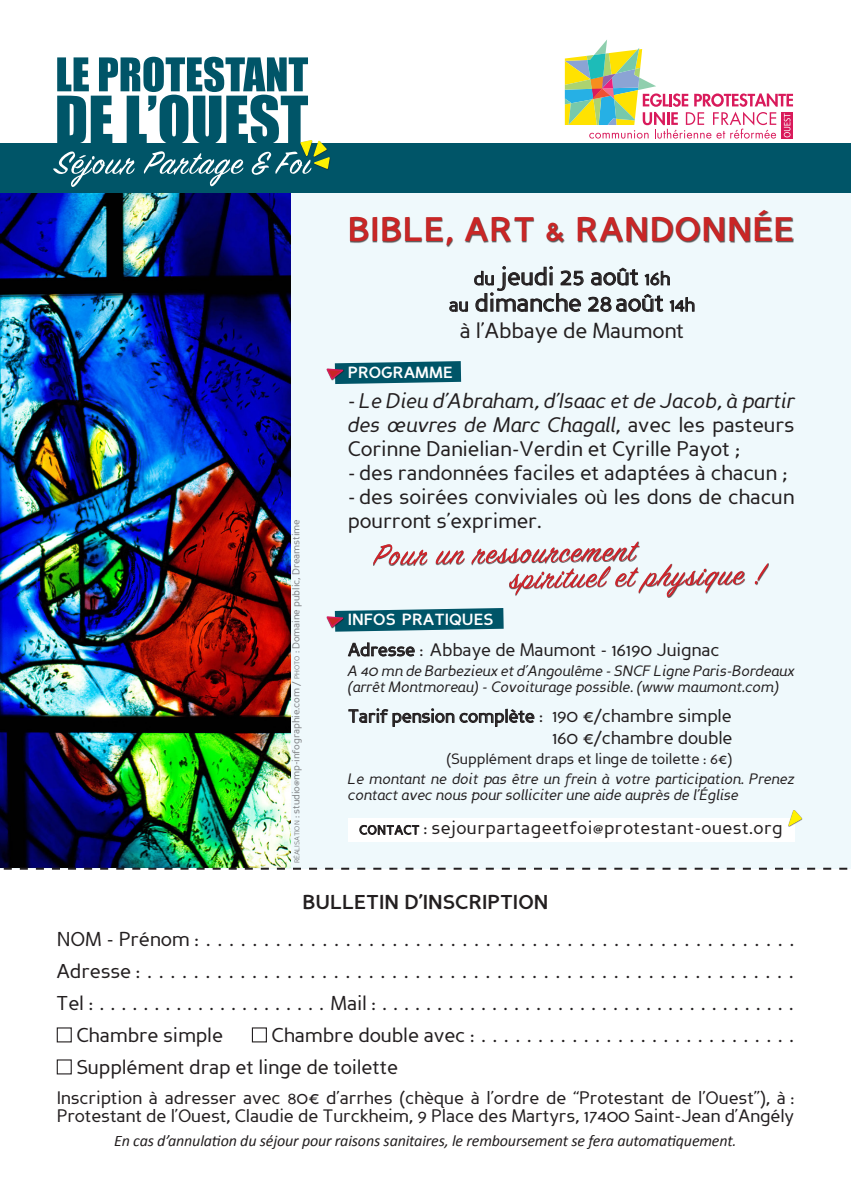
<style>
.page{position:relative;width:851px;height:1191px;background:#fff}
.page>*{position:absolute;margin:0;border:0;box-sizing:border-box;transform-origin:0 0}
.t1{font:700 34px "Perspective Sans";letter-spacing:.02em;color:#c92626}
.t2{font:24.4px/26.4px "Perspective Sans";letter-spacing:-.01em;color:#231f20;text-align:center}
.t3{font:21.6px "Perspective Sans";letter-spacing:-.01em;color:#231f20}
.t4{font:italic 21px/24px "Perspective Sans";letter-spacing:-.01em;color:#231f20;text-align:justify}
.t5{font:21px/24px "Perspective Sans";letter-spacing:-.01em;color:#231f20}
.t6{font:20px/32px "Perspective Sans";letter-spacing:-.01em;color:#231f20}
.t7{font:700 20px "Perspective Sans";color:#231f20}
.t8{font:18px/18px "Perspective Sans";letter-spacing:-.01em;color:#231f20}
.t9{font:18px "Perspective Sans";letter-spacing:.02em;color:#231f20}
.t10{font:700 16.2px "Perspective Sans";color:#fff}
.t11{font:italic 16px "Calibri";letter-spacing:-.01em;color:#231f20}
.t12{font:italic 15px/16px "Perspective Sans";letter-spacing:-.01em;color:#231f20}
.t13{font:15px "Perspective Sans";letter-spacing:-.01em;color:#231f20}
.t14{font:10px "Perspective Sans";letter-spacing:-.01em;color:#808285}
.s1{font-size:26.6px}
.s2{font-size:7px}
.s3{font-size:18.8px}
.s4{font-style:normal}
.s5{font-size:12.6px}
</style>
<div class="page">
<div style="left:0;top:169px;width:850px;height:699px;background:#eff9fc"></div>
<img style="left:0;top:192px;width:290px;height:675px">
<svg style="left:0;top:867px;width:850px;height:2px"></svg>
<div style="left:57px;top:1027px;width:15px;height:15px;border:1px solid #231f20"></div>
<div style="left:252px;top:1027px;width:15px;height:15px;border:1px solid #231f20"></div>
<div style="left:57px;top:1059px;width:15px;height:15px;border:1px solid #231f20"></div>
<svg style="left:449px;top:301px;width:19px;height:11px"></svg>
<svg style="left:474px;top:266px;width:220px;height:46px"></svg>
<div style="left:350px;top:211px;width:444px;height:36px;background:#231f20;opacity:.75"></div>
<div style="left:0;top:143px;width:850px;height:49px;background:#005568"></div>
<div style="left:781px;top:112px;width:12px;height:27px;background:#d91a5b"></div>
<svg style="left:564px;top:40px;width:228px;height:99px"></svg>
<svg style="left:53px;top:57px;width:278px;height:130px"></svg>
<svg style="left:326px;top:361px;width:135px;height:23px;background:#27697a"></svg>
<svg style="left:348px;top:642px;width:66px;height:14px"></svg>
<svg style="left:348px;top:708px;width:186px;height:19px"></svg>
<svg style="left:326px;top:608px;width:177px;height:23px;background:#24687a"></svg>
<div style="left:348px;top:818px;width:446px;height:24px;background:#fff"></div>
<svg style="left:359px;top:825px;width:60px;height:10px"></svg>
<svg style="left:788px;top:810px;width:15px;height:18px"></svg>
<svg style="left:373px;top:541px;width:395px;height:56px"></svg>
<h1 class="t1" style="left:347px;top:209px;width:447px">BIBLE, ART <span class="s1">&amp;</span> RANDONNÉE</h1>
<p class="t14" style="left:290px;top:863px;width:346px;rotate:-90deg"><span class="s2">RÉALISATION</span> : studio@mp-infographie.com / <span class="s2">PHOTO</span> : Domaine public, Dreamstime</p>
<p class="t2" style="left:449px;top:264px;width:247px"><span class="s3">du</span> jeudi 25 août <span class="s3">16h<br>au</span> dimanche 28 août <span class="s3">14h</span></p>
<p class="t3" style="left:459px;top:318px;width:226px">à l’Abbaye de Maumont</p>
<p class="t10" style="left:348px;top:363px;width:106px">PROGRAMME</p>
<p class="t4" style="left:348px;top:389px;width:448px"><span class="s4">-</span> Le Dieu d’Abraham, d’Isaac et de Jacob, à partir des œuvres de Marc Chagall<span class="s4">, avec les pasteurs Corinne Danielian-Verdin et Cyrille Payot ;</span></p>
<p class="t5" style="left:348px;top:461px;width:441px">- des randonnées faciles et adaptées à chacun ;</p>
<p class="t5" style="left:348px;top:485px;width:448px">- des soirées conviviales où les dons de chacun pourront s’exprimer.</p>
<p class="t10" style="left:348px;top:610px;width:147px">INFOS PRATIQUES</p>
<p class="t8" style="left:348px;top:641px;width:373px">Adresse : Abbaye de Maumont - 16190 Juignac</p>
<p class="t12" style="left:348px;top:663px;width:448px">A 40 mn de Barbezieux et d’Angoulême - SNCF Ligne Paris-Bordeaux (arrêt Montmoreau) - Covoiturage possible. (www maumont.com)</p>
<p class="t8" style="left:348px;top:705px;width:386px;line-height:22px;text-align:right">Tarif pension complète : 190 €/chambre simple<br>160 €/chambre double</p>
<p class="t13" style="left:446px;top:750px;width:287px">(Supplément draps et linge de toilette : 6€)</p>
<p class="t12" style="left:348px;top:771px;width:448px">Le montant ne doit pas être un frein à votre participation. Prenez contact avec nous pour solliciter une aide auprès de l’Église</p>
<p class="t9" style="left:359px;top:817px;width:425px"><span class="s5">CONTACT</span> : sejourpartageetfoi@protestant-ouest.org</p>
<p class="t7" style="left:302px;top:890px;width:247px">BULLETIN D’INSCRIPTION</p>
<p class="t6" style="left:57px;top:923px;width:738px">NOM - Prénom :...................................................</p>
<p class="t6" style="left:57px;top:955px;width:738px">Adresse :........................................................</p>
<p class="t6" style="left:56px;top:987px;width:738px">Tel :.....................Mail :......................................</p>
<p class="t6" style="left:76px;top:1019px;width:148px">Chambre simple</p>
<p class="t6" style="left:76px;top:1019px;width:719px;text-indent:195px">Chambre double avec :............................<br>Supplément drap et linge de toilette</p>
<p class="t8" style="left:57px;top:1088px;width:739px">Inscription à adresser avec 80€ d’arrhes (chèque à l’ordre de ‘‘Protestant de l’Ouest’’), à :<br>Protestant de l’Ouest, Claudie de Turckheim, 9 Place des Martyrs, 17400 Saint-Jean d’Angély</p>
<p class="t11" style="left:114px;top:1129px;width:623px">En cas d’annulation du séjour pour raisons sanitaires, le remboursement se fera automatiquement.</p>
</div>
